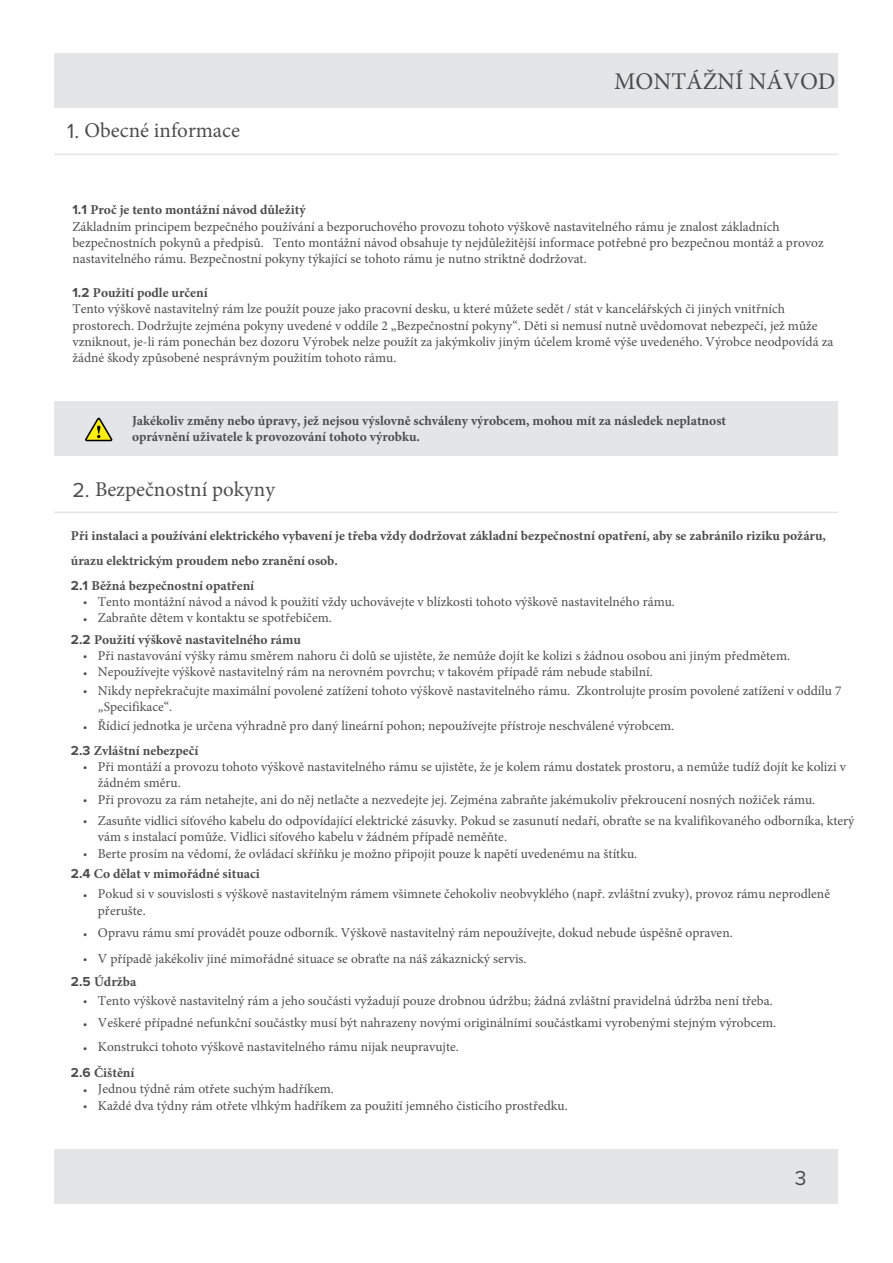
<style>
.page{position:relative;width:893px;height:1263px;background:#fff}
.page>*{position:absolute;margin:0;border:0;box-sizing:border-box;transform-origin:0 0}
.t1{font:24px "Minion Pro";color:#4d4d4d}
.Paragraph_Style__Mai{font:21px "Minion Pro";color:#4d4d4d}
.t2{font:21px "Proxima Nova";color:#4d4d4d}
.t3{font:13.5px/16.4px "Minion Pro";color:#4d4d4d}
.Paragraph_Style__Sub{font:700 13.5px/24.8px "Minion Pro";color:#4d4d4d}
.s1{font-family:"Proxima Nova"}
.s2{font-family:"Proxima Nova";font-weight:700}
.s3{font-weight:700}
</style>
<div class="page">
<div style="left:54px;top:54px;width:784px;height:54px;background:#e4e5e7"></div>
<div style="left:54px;top:1149px;width:784px;height:54px;background:#e4e5e7"></div>
<hr style="left:54px;top:154px;width:784px;height:1px;background:#e4e5e7">
<div style="left:54px;top:401px;width:784px;height:55px;background:#e4e5e7"></div>
<hr style="left:54px;top:512px;width:784px;height:1px;background:#e4e5e7">
<svg style="left:85px;top:417px;width:28px;height:25px"></svg>
<p class="Paragraph_Style__Mai" style="left:67px;top:116px;width:174px"><span class="s1">1.</span> Obecné informace</p>
<h1 class="t1" style="left:614px;top:66px;width:223px">MONTÁŽNÍ NÁVOD</h1>
<p class="t3" style="left:72px;top:202px;width:753px"><span class="s2">1.1</span> <span class="s3">Proč je tento montážní návod důležitý<br></span>Základním principem bezpečného používání a bezporuchového provozu tohoto výškově nastavitelného rámu je znalost základních bezpečnostních pokynů a předpisů. Tento montážní návod obsahuje ty nejdůležitější informace potřebné pro bezpečnou montáž a provoz nastavitelného rámu. Bezpečnostní pokyny týkající se tohoto rámu je nutno striktně dodržovat.</p>
<p class="t3" style="left:72px;top:284px;width:762px"><span class="s2">1.2</span> <span class="s3">Použití podle určení<br></span>Tento výškově nastavitelný rám lze použít pouze jako pracovní desku, u které můžete sedět / stát v kancelářských či jiných vnitřních prostorech. Dodržujte zejména pokyny uvedené v oddíle 2 „Bezpečnostní pokyny“. Děti si nemusí nutně uvědomovat nebezpečí, jež může vzniknout, je-li rám ponechán bez dozoru Výrobek nelze použít za jakýmkoliv jiným účelem kromě výše uvedeného. Výrobce neodpovídá za žádné škody způsobené nesprávným použitím tohoto rámu.</p>
<p class="Paragraph_Style__Sub" style="left:132px;top:412px;width:596px;line-height:16.5px">Jakékoliv změny nebo úpravy, jež nejsou výslovně schváleny výrobcem, mohou mít za následek neplatnost oprávnění uživatele k provozování tohoto výrobku.</p>
<p class="Paragraph_Style__Mai" style="left:72px;top:475px;width:204px"><span class="s1">2.</span> Bezpečnostní pokyny</p>
<p class="Paragraph_Style__Sub" style="left:71px;top:523px;width:757px">Při instalaci a používání elektrického vybavení je třeba vždy dodržovat základní bezpečnostní opatření, aby se zabránilo riziku požáru, úrazu elektrickým proudem nebo zranění osob.<br><span class="s1">2.1</span> Běžná bezpečnostní opatření</p>
<p class="t3" style="left:83px;top:593px;width:594px"><span class="s1">•</span> Tento montážní návod a návod k použití vždy uchovávejte v blízkosti tohoto výškově nastavitelného rámu.</p>
<p class="t3" style="left:83px;top:610px;width:250px"><span class="s1">•</span> Zabraňte dětem v kontaktu se spotřebičem.</p>
<p class="Paragraph_Style__Sub" style="left:71px;top:627px;width:232px"><span class="s1">2.2</span> Použití výškově nastavitelného rámu</p>
<p class="t3" style="left:83px;top:647px;width:709px"><span class="s1">•</span> Při nastavování výšky rámu směrem nahoru či dolů se ujistěte, že nemůže dojít ke kolizi s žádnou osobou ani jiným předmětem.</p>
<p class="t3" style="left:83px;top:664px;width:571px"><span class="s1">•</span> Nepoužívejte výškově nastavitelný rám na nerovném povrchu; v takovém případě rám nebude stabilní.</p>
<p class="t3" style="left:98px;top:682px;width:745px;text-indent:-15px"><span class="s1">•</span> Nikdy nepřekračujte maximální povolené zatížení tohoto výškově nastavitelného rámu. Zkontrolujte prosím povolené zatížení v oddílu 7 „Specifikace“.</p>
<p class="t3" style="left:83px;top:718px;width:593px"><span class="s1">•</span> Řídicí jednotka je určena výhradně pro daný lineární pohon; nepoužívejte přístroje neschválené výrobcem.</p>
<p class="Paragraph_Style__Sub" style="left:71px;top:738px;width:129px"><span class="s1">2.3</span> Zvláštní nebezpečí</p>
<p class="t3" style="left:98px;top:758px;width:750px;text-indent:-15px"><span class="s1">•</span> Při montáží a provozu tohoto výškově nastavitelného rámu se ujistěte, že je kolem rámu dostatek prostoru, a nemůže tudíž dojít ke kolizi v žádném směru.</p>
<p class="t3" style="left:83px;top:791px;width:734px"><span class="s1">•</span> Při provozu za rám netahejte, ani do něj netlačte a nezvedejte jej. Zejména zabraňte jakémukoliv překroucení nosných nožiček rámu.</p>
<p class="t3" style="left:98px;top:812px;width:758px;text-indent:-15px"><span class="s1">•</span> Zasuňte vidlici síťového kabelu do odpovídající elektrické zásuvky. Pokud se zasunutí nedaří, obraťte se na kvalifikovaného odborníka, který vám s instalací pomůže. Vidlici síťového kabelu v žádném případě neměňte.</p>
<p class="t3" style="left:83px;top:845px;width:556px"><span class="s1">•</span> Berte prosím na vědomí, že ovládací skříňku je možno připojit pouze k napětí uvedenému na štítku.</p>
<p class="Paragraph_Style__Sub" style="left:71px;top:861px;width:190px"><span class="s1">2.4</span> Co dělat v mimořádné situaci</p>
<p class="t3" style="left:98px;top:886px;width:734px;text-indent:-15px"><span class="s1">•</span> Pokud si v souvislosti s výškově nastavitelným rámem všimnete čehokoliv neobvyklého (např. zvláštní zvuky), provoz rámu neprodleně přerušte.</p>
<p class="t3" style="left:83px;top:925px;width:651px"><span class="s1">•</span> Opravu rámu smí provádět pouze odborník. Výškově nastavitelný rám nepoužívejte, dokud nebude úspěšně opraven.</p>
<p class="t3" style="left:83px;top:950px;width:445px"><span class="s1">•</span> V případě jakékoliv jiné mimořádné situace se obraťte na náš zákaznický servis.</p>
<p class="Paragraph_Style__Sub" style="left:71px;top:969px;width:67px"><span class="s1">2.5</span> Údržba</p>
<p class="t3" style="left:83px;top:992px;width:691px"><span class="s1">•</span> Tento výškově nastavitelný rám a jeho součásti vyžadují pouze drobnou údržbu; žádná zvláštní pravidelná údržba není třeba.</p>
<p class="t3" style="left:83px;top:1015px;width:695px"><span class="s1">•</span> Veškeré případné nefunkční součástky musí být nahrazeny novými originálními součástkami vyrobenými stejným výrobcem.</p>
<p class="t3" style="left:83px;top:1039px;width:378px"><span class="s1">•</span> Konstrukci tohoto výškově nastavitelného rámu nijak neupravujte.</p>
<p class="Paragraph_Style__Sub" style="left:71px;top:1060px;width:65px"><span class="s1">2.6</span> Čištění</p>
<p class="t3" style="left:83px;top:1081px;width:252px"><span class="s1">•</span> Jednou týdně rám otřete suchým hadříkem.</p>
<p class="t3" style="left:83px;top:1097px;width:486px"><span class="s1">•</span> Každé dva týdny rám otřete vlhkým hadříkem za použití jemného čisticího prostředku.</p>
<h2 class="t2" style="left:795px;top:1162px;width:13px">3</h2>
</div>
